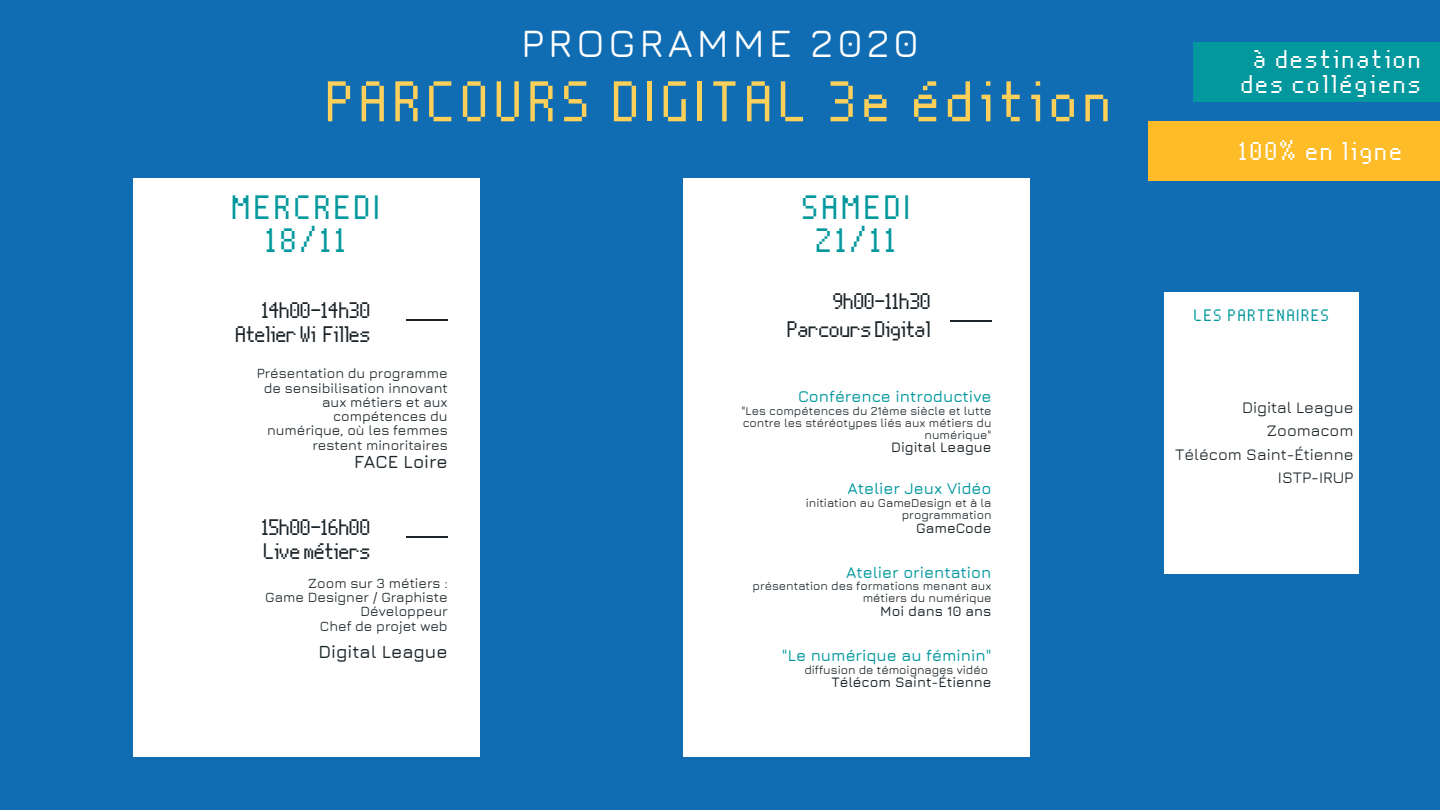
<style>
.page{position:relative;width:1440px;height:810px;background:#106db3}
.page>*{position:absolute;margin:0;border:0;box-sizing:border-box;transform-origin:0 0}
.t1{font:71.1px "Nine By Five NBP";letter-spacing:.1em;color:#fdd05a}
.t2{font:42px/33px "Nine By Five NBP";letter-spacing:.1em;color:#03989e;text-align:center}
.t3{font:500 40px "Jura";letter-spacing:.1em;color:#fff}
.t4{font:32px/25.8px "Nine By Five NBP";letter-spacing:.09em;color:#fff;text-align:center}
.t5{font:28px/24.8px "Nine By Five NBP";color:#1c2529;text-align:right}
.t6{font:20.6px "Nine By Five NBP";letter-spacing:.1em;color:#03989e}
.t7{font:600 18px "Jura";color:#1c2529}
.t8{font:600 16px "Jura";color:#03989e}
.t9{font:500 16px/23.2px "Jura";color:#1c2529;text-align:right}
.t10{font:500 14px/14.2px "Jura";color:#1c2529;text-align:right}
.t11{font:600 14px "Jura";color:#1c2529}
.t12{font:500 12px/12px "Jura";color:#1c2529;text-align:right}
</style>
<div class="page">
<div style="left:133px;top:178px;width:347px;height:579px;background:#fff"></div>
<div style="left:684px;top:178px;width:346px;height:579px;background:#fff"></div>
<hr style="left:950px;top:320px;width:42px;height:2px;background:#1c2529">
<hr style="left:407px;top:320px;width:41px;height:1px;background:#1c2529">
<div style="left:1165px;top:292px;width:194px;height:282px;background:#fff"></div>
<div style="left:1194px;top:42px;width:246px;height:60px;background:#03989e"></div>
<hr style="left:407px;top:537px;width:41px;height:1px;background:#1c2529">
<div style="left:1148px;top:121px;width:292px;height:60px;background:#febd28"></div>
<h3 class="t3" style="left:521px;top:18px;width:399px">PROGRAMME 2020</h3>
<h1 class="t1" style="left:328px;top:68px;width:786px">PARCOURS DIGITAL 3e édition</h1>
<h2 class="t2" style="left:233px;top:191px;width:149px">MERCREDI<br>18/11</h2>
<h2 class="t2" style="left:803px;top:191px;width:109px">SAMEDI<br>21/11</h2>
<h3 class="t5" style="left:236px;top:297px;width:136px">14h00-14h30<br>AtelierWi Filles</h3>
<p class="t10" style="left:257px;top:366px;width:192px">Présentation du programme de sensibilisation innovant aux métiers et aux compétences du numérique, où les femmes restent minoritaires</p>
<h3 class="t7" style="left:354px;top:450px;width:95px">FACE Loire</h3>
<h3 class="t5" style="left:262px;top:514px;width:110px;text-align:left">15h00-16h00<br>Livemétiers</h3>
<p class="t10" style="left:265px;top:576px;width:184px">Zoom sur 3 métiers :<br>Game Designer / Graphiste<br>Développeur<br>Chef de projet web</p>
<h3 class="t7" style="left:319px;top:641px;width:131px">Digital League</h3>
<h3 class="t5" style="left:788px;top:288px;width:145px;line-height:27.8px">9h00-11h30<br>ParcoursDigital</h3>
<h3 class="t8" style="left:798px;top:387px;width:195px">Conférence introductive</h3>
<p class="t12" style="left:742px;top:404px;width:251px">"Les compétences du 21ème siècle et lutte contre les stéréotypes liés aux métiers du numérique"</p>
<p class="t11" style="left:891px;top:439px;width:102px">Digital League</p>
<h3 class="t8" style="left:847px;top:479px;width:146px">Atelier Jeux Vidéo</h3>
<p class="t12" style="left:806px;top:497px;width:187px">initiation au GameDesign et à la programmation</p>
<p class="t11" style="left:916px;top:519px;width:77px">GameCode</p>
<h3 class="t8" style="left:846px;top:562px;width:147px">Atelier orientation</h3>
<p class="t12" style="left:752px;top:580px;width:241px">présentation des formations menant aux métiers du numérique</p>
<p class="t11" style="left:880px;top:602px;width:113px">Moi dans 10 ans</p>
<h3 class="t8" style="left:782px;top:645px;width:211px">"Le numérique au féminin"</h3>
<p class="t12" style="left:804px;top:663px;width:185px">diffusion de témoignages vidéo</p>
<p class="t11" style="left:831px;top:674px;width:162px">Télécom Saint-Étienne</p>
<h3 class="t4" style="left:1242px;top:46px;width:181px">à destination des collégiens</h3>
<h3 class="t4" style="left:1240px;top:138px;width:164px">100% en ligne</h3>
<h3 class="t6" style="left:1195px;top:305px;width:136px">LES PARTENAIRES</h3>
<h3 class="t9" style="left:1175px;top:395px;width:180px">Digital League<br>Zoomacom<br>Télécom Saint-Étienne<br>ISTP-IRUP</h3>
</div>
